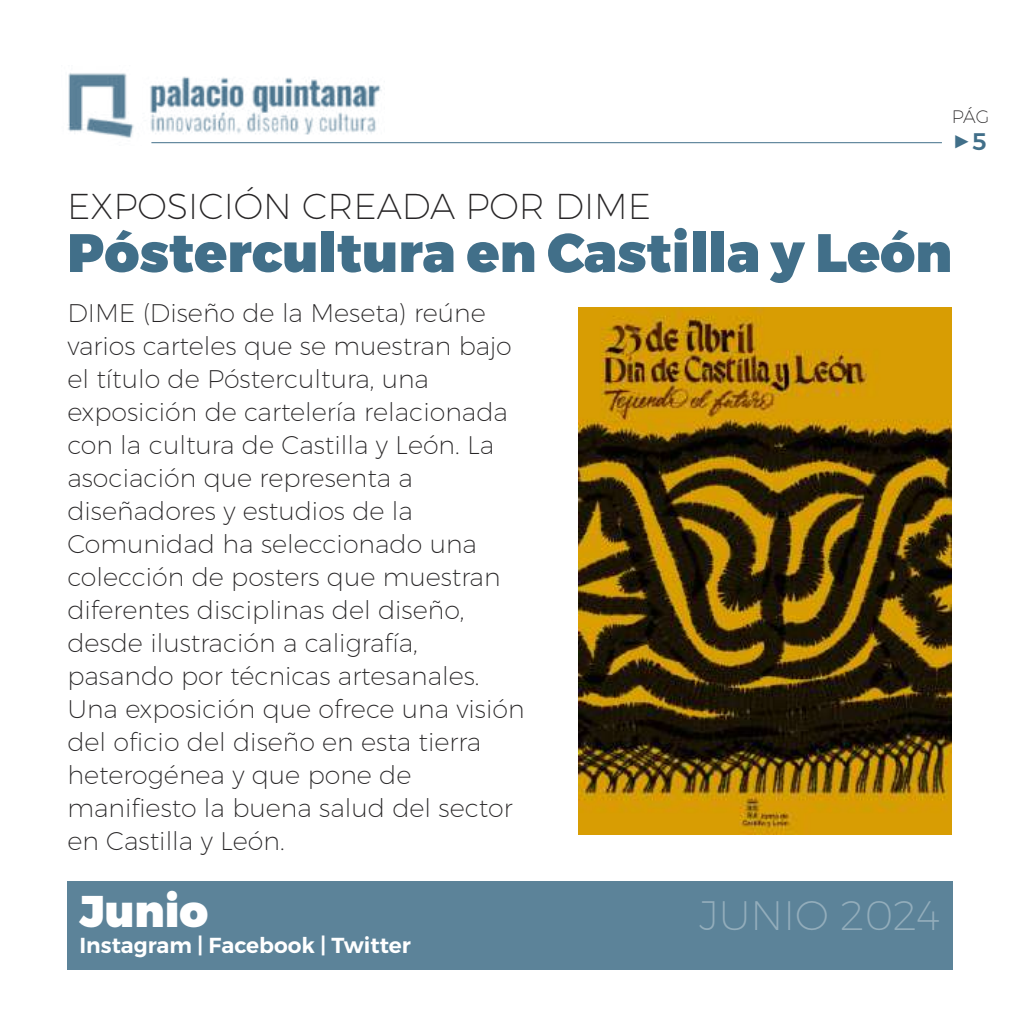
<style>
.page{position:relative;width:1021px;height:1021px;background:#fff}
.page>*{position:absolute;margin:0;border:0;box-sizing:border-box;transform-origin:0 0}
.t1{font:900 54px "Montserrat";color:#416f89}
.t2{font:900 44.4px "Montserrat";color:#fff}
.t3{font:200 41.1px "Montserrat";color:#93adbb}
.t4{font:200 36px "Montserrat";color:#272526}
.t5{font:800 31.2px "Montserrat";color:#416f89}
.t6{font:200 25.5px/33px "Montserrat";color:#272526}
.t7{font:600 21.6px "Montserrat";color:#fff}
.t8{font:200 18px "Montserrat";color:#272526}
.s1{font-weight:500;font-size:24px}
</style>
<div class="page">
<img style="left:68px;top:73px;width:316px;height:71px">
<div style="left:67px;top:881px;width:885px;height:88px;background:#5c8399"></div>
<img style="left:578px;top:307px;width:373px;height:527px">
<hr style="left:151px;top:142px;width:790px;height:1px;background:#416f89">
<p class="t8" style="left:951px;top:110px;width:39px">PÁG</p>
<p class="t5" style="left:951px;top:121px;width:36px">▶<span class="s1">5</span></p>
<h3 class="t4" style="left:67px;top:192px;width:585px">EXPOSICIÓN CREADA POR DIME</h3>
<h1 class="t1" style="left:67px;top:232px;width:886px">Póstercultura en Castilla y León</h1>
<p class="t6" style="left:67px;top:298px;width:459px">DIME (Diseño de la Meseta) reúne varios carteles que se muestran bajo el título de Póstercultura, una exposición de cartelería relacionada con la cultura de Castilla y León. La asociación que representa a diseñadores y estudios de la<br>Comunidad ha seleccionado una colección de posters que muestran diferentes disciplinas del diseño, desde ilustración a caligrafía, pasando por técnicas artesanales.<br>Una exposición que ofrece una visión del oficio del diseño en esta tierra heterogénea y que pone de manifiesto la buena salud del sector en Castilla y León.</p>
<h2 class="t2" style="left:79px;top:894px;width:130px">Junio</h2>
<h3 class="t3" style="left:699px;top:899px;width:242px">JUNIO 2024</h3>
<p class="t7" style="left:79px;top:937px;width:333px">Instagram | Facebook | Twitter</p>
</div>
